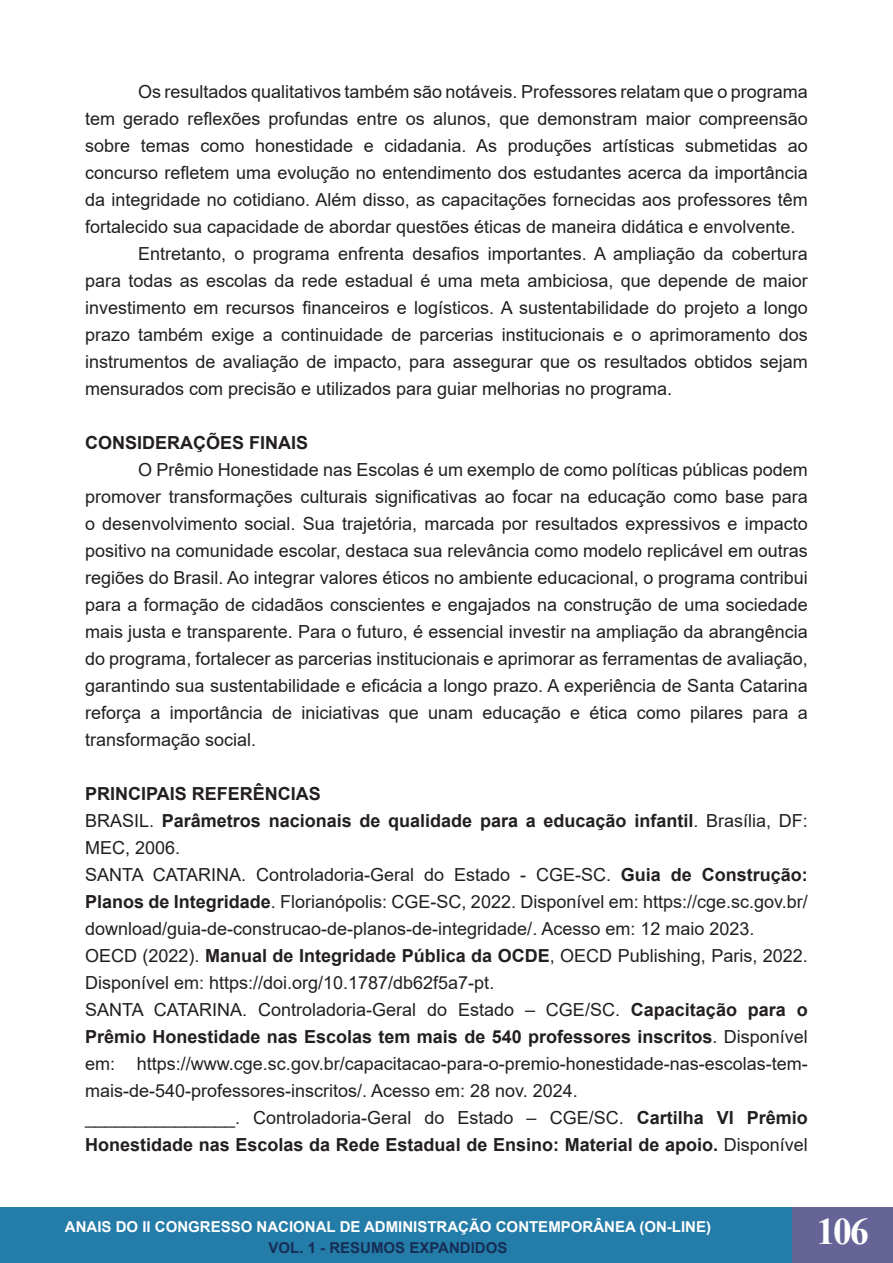
<style>
.page{position:relative;width:893px;height:1263px;background:#fff}
.page>*{position:absolute;margin:0;border:0;box-sizing:border-box;transform-origin:0 0}
.t1{font:700 37.5px "Times New Roman";color:#fff}
.t2{font:18px/27px "Arial";color:#231f20;text-align:justify}
.t3{font:700 18px/27px "Arial";color:#231f20}
.t4{font:700 15px "Arial";color:#fff}
.t5{font:700 15px "Arial";color:#162e55}
.s1{font-weight:400}
.s2{font-weight:700}
</style>
<div class="page">
<div style="left:0;top:1208px;width:893px;height:55px;background:#247ca8"></div>
<div style="left:792px;top:1208px;width:101px;height:55px;background:#666397"></div>
<p class="t2" style="left:85px;top:78px;width:724px;text-indent:53px">Os resultados qualitativos também são notáveis. Professores relatam que o programa tem gerado reflexões profundas entre os alunos, que demonstram maior compreensão sobre temas como honestidade e cidadania. As produções artísticas submetidas ao concurso refletem uma evolução no entendimento dos estudantes acerca da importância da integridade no cotidiano. Além disso, as capacitações fornecidas aos professores têm fortalecido sua capacidade de abordar questões éticas de maneira didática e envolvente.</p>
<p class="t2" style="left:85px;top:240px;width:724px;text-indent:53px">Entretanto, o programa enfrenta desafios importantes. A ampliação da cobertura para todas as escolas da rede estadual é uma meta ambiciosa, que depende de maior investimento em recursos financeiros e logísticos. A sustentabilidade do projeto a longo prazo também exige a continuidade de parcerias institucionais e o aprimoramento dos instrumentos de avaliação de impacto, para assegurar que os resultados obtidos sejam mensurados com precisão e utilizados para guiar melhorias no programa.</p>
<p class="t3" style="left:85px;top:430px;width:225px">CONSIDERAÇÕES FINAIS</p>
<p class="t2" style="left:85px;top:456px;width:724px;text-indent:53px">O Prêmio Honestidade nas Escolas é um exemplo de como políticas públicas podem promover transformações culturais significativas ao focar na educação como base para o desenvolvimento social. Sua trajetória, marcada por resultados expressivos e impacto positivo na comunidade escolar, destaca sua relevância como modelo replicável em outras regiões do Brasil. Ao integrar valores éticos no ambiente educacional, o programa contribui para a formação de cidadãos conscientes e engajados na construção de uma sociedade mais justa e transparente. Para o futuro, é essencial investir na ampliação da abrangência do programa, fortalecer as parcerias institucionais e aprimorar as ferramentas de avaliação, garantindo sua sustentabilidade e eficácia a longo prazo. A experiência de Santa Catarina reforça a importância de iniciativas que unam educação e ética como pilares para a transformação social.</p>
<p class="t3" style="left:85px;top:781px;width:237px">PRINCIPAIS REFERÊNCIAS</p>
<p class="t3" style="left:85px;top:808px;width:724px"><span class="s1">BRASIL.</span> Parâmetros nacionais de qualidade para a educação infantil<span class="s1">. Brasília, DF:<br>MEC, 2006.</span></p>
<p class="t2" style="left:85px;top:861px;width:724px">SANTA CATARINA. Controladoria-Geral do Estado - CGE-SC. <span class="s2">Guia de Construção:<br>Planos de Integridade</span>. Florianópolis: CGE-SC, 2022. Disponível em: https://cge.sc.gov.br/ download/guia-de-construcao-de-planos-de-integridade/. Acesso em: 12 maio 2023.</p>
<p class="t2" style="left:85px;top:942px;width:724px">OECD (2022). <span class="s2">Manual de Integridade Pública da OCDE</span>, OECD Publishing, Paris, 2022.<br>Disponível em: https://doi.org/10.1787/db62f5a7-pt.</p>
<p class="t2" style="left:85px;top:996px;width:724px">SANTA CATARINA. Controladoria-Geral do Estado – CGE/SC. <span class="s2">Capacitação para o Prêmio Honestidade nas Escolas tem mais de 540 professores inscritos</span>. Disponível em: https://www.cge.sc.gov.br/capacitacao-para-o-premio-honestidade-nas-escolas-tem&shy;mais-de-540-professores-inscritos/. Acesso em: 28 nov. 2024.</p>
<p class="t3" style="left:85px;top:1105px;width:724px"><span class="s1">_______________. Controladoria-Geral do Estado – CGE/SC.</span> Cartilha VI Prêmio<br>Honestidade nas Escolas da Rede Estadual de Ensino: Material de apoio. <span class="s1">Disponível</span></p>
<p class="t4" style="left:65px;top:1216px;width:648px">ANAIS DO II CONGRESSO NACIONAL DE ADMINISTRAÇÃO CONTEMPORÂNEA (ON-LINE)</p>
<p class="t5" style="left:269px;top:1237px;width:240px">VOL. 1 - RESUMOS EXPANDIDOS</p>
<h1 class="t1" style="left:816px;top:1204px;width:54px">106</h1>
</div>
